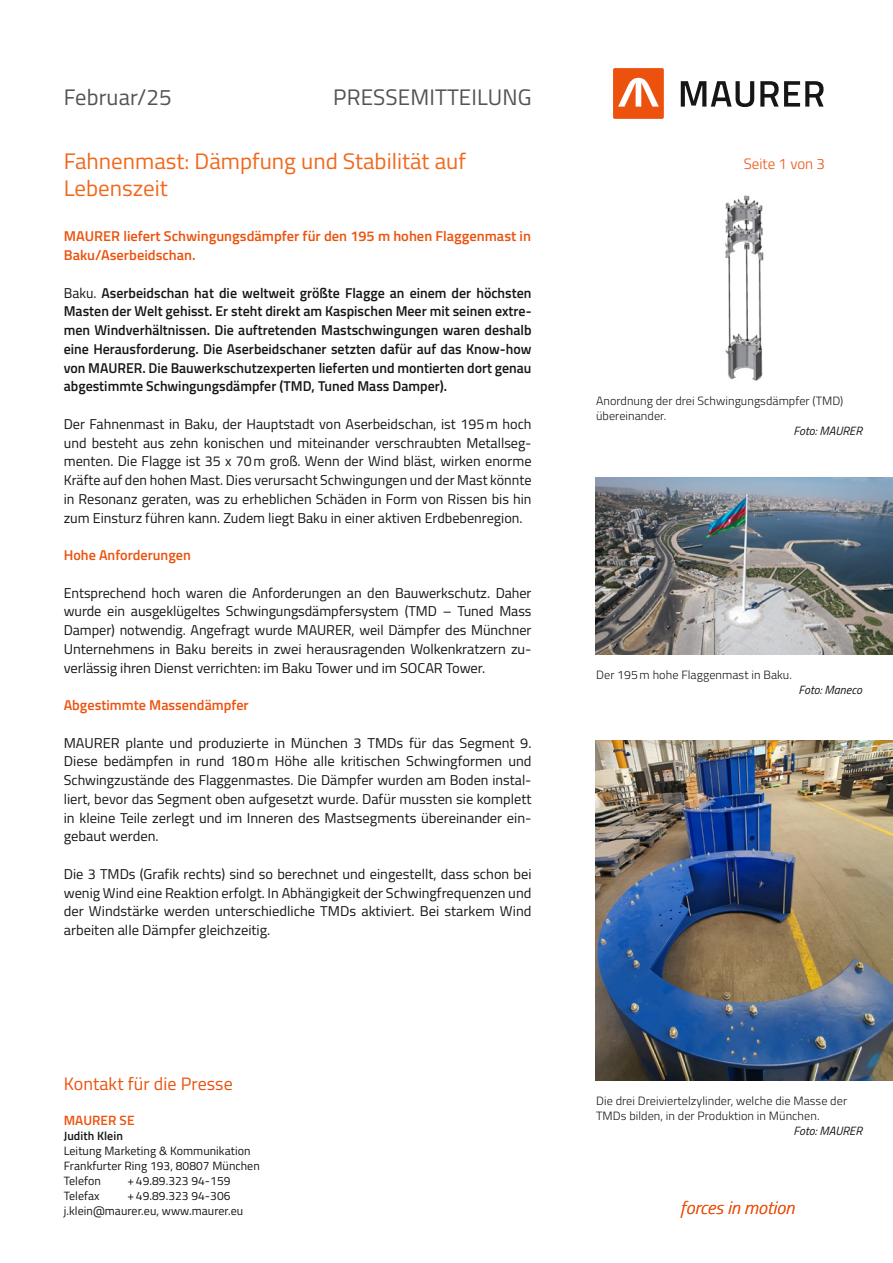
<style>
.page{position:relative;width:893px;height:1263px;background:#fff}
.page>*{position:absolute;margin:0;border:0;box-sizing:border-box;transform-origin:0 0}
.t1{font:22.5px/27px "Titillium";color:#f1681b}
.t2{font:22.5px "Titillium";letter-spacing:.005em;color:#535256}
.t3{font:18px "Titillium";letter-spacing:.005em;color:#ec520d}
.t4{font:italic 300 18px "Titillium";letter-spacing:.005em;color:#ec520d}
.t5{font:300 15px "Titillium";color:#ec520d}
.t6{font:14.25px/18.8px "Titillium";color:#151616;text-align:justify}
.t7{font:600 14.25px/18.8px "Titillium";color:#151616;text-align:justify}
.t8{font:600 14.25px/18.8px "Titillium";color:#ec520d}
.t9{font:600 13.5px "Titillium";letter-spacing:.005em;color:#ec520d}
.t10{font:300 12px/15px "Titillium";letter-spacing:.005em;color:#151616}
.t11{font:12px/15px "Titillium";letter-spacing:.005em;color:#151616}
.t12{font:italic 12px "Titillium";color:#151616}
.t13{font:600 12px "Titillium";letter-spacing:.005em;color:#151616}
.s1{font-weight:400}
</style>
<div class="page">
<div style="left:613px;top:68px;width:51px;height:51px;background:#ec520d;border-radius:2px"></div>
<svg style="left:681px;top:81px;width:73px;height:26px"></svg>
<svg style="left:760px;top:81px;width:64px;height:26px"></svg>
<svg style="left:618px;top:78px;width:41px;height:29px"></svg>
<img style="left:595px;top:740px;width:298px;height:340px">
<img style="left:595px;top:478px;width:298px;height:176px">
<img style="left:725px;top:195px;width:39px;height:186px">
<h1 class="t2" style="left:64px;top:81px;width:110px">Februar/25</h1>
<h1 class="t2" style="left:333px;top:81px;width:200px">PRESSEMITTEILUNG</h1>
<h1 class="t1" style="left:64px;top:146px;width:404px">Fahnenmast: Dämpfung und Stabilität auf<br>Lebenszeit</h1>
<p class="t8" style="left:64px;top:226px;width:469px">MAURER liefert Schwingungsdämpfer für den 195 m hohen Flaggenmast in<br>Baku/Aserbeidschan.</p>
<p class="t7" style="left:64px;top:282px;width:469px"><span class="s1">Baku.</span> Aserbeidschan hat die weltweit größte Flagge an einem der höchsten Masten der Welt gehisst. Er steht direkt am Kaspischen Meer mit seinen extre&shy;men Windverhältnissen. Die auftretenden Mastschwingungen waren deshalb eine Herausforderung. Die Aserbeidschaner setzten dafür auf das Know-how von MAURER. Die Bauwerkschutzexperten lieferten und montierten dort genau abgestimmte Schwingungsdämpfer (TMD, Tuned Mass Damper).</p>
<p class="t6" style="left:64px;top:414px;width:469px">Der Fahnenmast in Baku, der Hauptstadt von Aserbeidschan, ist 195m hoch und besteht aus zehn konischen und miteinander verschraubten Metallseg&shy;menten. Die Flagge ist 35 x 70m groß. Wenn der Wind bläst, wirken enorme Kräfte auf den hohen Mast. Dies verursacht Schwingungen und der Mast könnte in Resonanz geraten, was zu erheblichen Schäden in Form von Rissen bis hin zum Einsturz führen kann. Zudem liegt Baku in einer aktiven Erdbebenregion.</p>
<p class="t8" style="left:64px;top:545px;width:129px">Hohe Anforderungen</p>
<p class="t6" style="left:64px;top:582px;width:469px">Entsprechend hoch waren die Anforderungen an den Bauwerkschutz. Daher wurde ein ausgeklügeltes Schwingungsdämpfersystem (TMD – Tuned Mass Damper) notwendig. Angefragt wurde MAURER, weil Dämpfer des Münchner Unternehmens in Baku bereits in zwei herausragenden Wolkenkratzern zu&shy;verlässig ihren Dienst verrichten: im Baku Tower und im SOCAR Tower.</p>
<p class="t8" style="left:64px;top:695px;width:186px">Abgestimmte Massendämpfer</p>
<p class="t6" style="left:64px;top:732px;width:469px">MAURER plante und produzierte in München 3 TMDs für das Segment 9.<br>Diese bedämpfen in rund 180m Höhe alle kritischen Schwingformen und Schwingzustände des Flaggenmastes. Die Dämpfer wurden am Boden instal&shy;liert, bevor das Segment oben aufgesetzt wurde. Dafür mussten sie komplett in kleine Teile zerlegt und im Inneren des Mastsegments übereinander ein&shy;gebaut werden.</p>
<p class="t6" style="left:64px;top:864px;width:469px">Die 3 TMDs (Grafik rechts) sind so berechnet und eingestellt, dass schon bei wenig Wind eine Reaktion erfolgt. In Abhängigkeit der Schwingfrequenzen und der Windstärke werden unterschiedliche TMDs aktiviert. Bei starkem Wind arbeiten alle Dämpfer gleichzeitig.</p>
<p class="t3" style="left:64px;top:1070px;width:171px">Kontakt für die Presse</p>
<p class="t9" style="left:64px;top:1109px;width:72px">MAURER SE</p>
<p class="t13" style="left:64px;top:1126px;width:61px">Judith Klein</p>
<p class="t11" style="left:64px;top:1142px;width:198px">Leitung Marketing &amp; Kommunikation<br>Frankfurter Ring 193, 80807 München<br>Telefon</p>
<p class="t11" style="left:128px;top:1172px;width:104px">+49.89.323 94-159</p>
<p class="t11" style="left:64px;top:1187px;width:37px">Telefax</p>
<p class="t11" style="left:64px;top:1187px;width:181px;text-indent:64px">+49.89.323 94-306 j.klein@maurer.eu, www.maurer.eu</p>
<p class="t5" style="left:744px;top:152px;width:83px">Seite 1 von 3</p>
<p class="t10" style="left:596px;top:393px;width:249px">Anordnung der drei Schwingungsdämpfer (TMD) übereinander.</p>
<p class="t12" style="left:793px;top:422px;width:70px">Foto: MAURER</p>
<p class="t10" style="left:596px;top:666px;width:197px">Der 195m hohe Flaggenmast in Baku.</p>
<p class="t12" style="left:799px;top:681px;width:65px">Foto: Maneco</p>
<p class="t10" style="left:596px;top:1092px;width:253px">Die drei Dreiviertelzylinder, welche die Masse der<br>TMDs bilden, in der Produktion in München.</p>
<p class="t12" style="left:793px;top:1121px;width:70px">Foto: MAURER</p>
<p class="t4" style="left:680px;top:1194px;width:115px">forces in motion</p>
</div>
